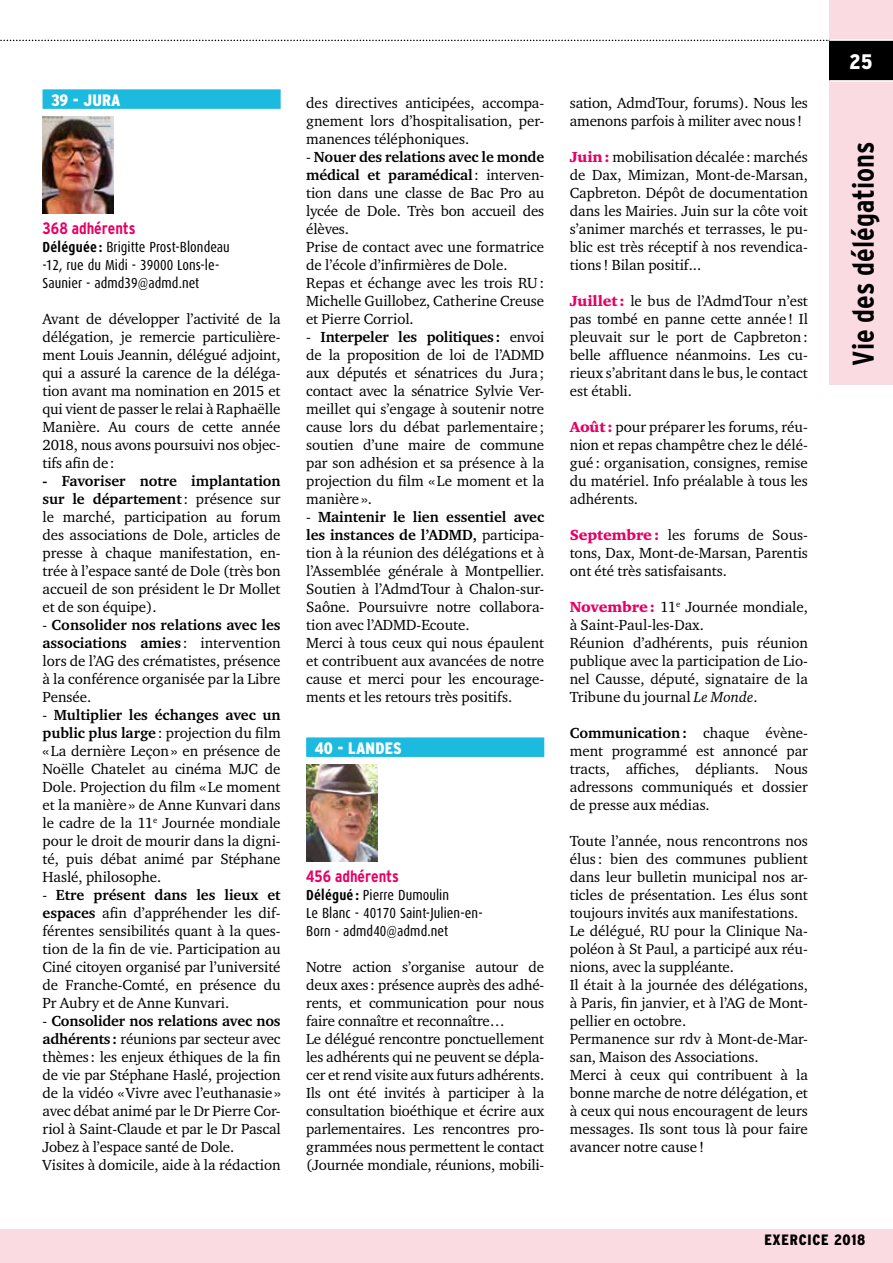
<style>
.page{position:relative;width:893px;height:1263px;background:#fff}
.page>*{position:absolute;margin:0;border:0;box-sizing:border-box;transform-origin:0 0}
.t1{font:700 condensed 30px "Interstate";color:#000}
.t2{font:900 condensed 21px "Interstate";color:#fff}
.t3{font:700 condensed 16.5px "Interstate";color:#e60064}
.t4{font:900 condensed 16.5px "Interstate";letter-spacing:.01em;color:#fff}
.t5{font:15px/18px "Charter ITC";color:#000;text-align:justify}
.t6{font:900 condensed 15px "Interstate";letter-spacing:.05em;color:#000}
.t7{font:14.55px/18px "Dax Condensed";letter-spacing:.005em;color:#000}
.s1{font-weight:700}
.s2{font-family:"Charter ITC Blac";color:#e60064}
.s3{font-style:italic}
</style>
<div class="page">
<div style="left:829px;top:0;width:64px;height:385px;background:#fbdbe2"></div>
<div style="left:0;top:1229px;width:893px;height:34px;background:#fbdbe2"></div>
<svg style="left:0;top:40px;width:829px;height:1px"></svg>
<div style="left:829px;top:40px;width:64px;height:41px;background:#000"></div>
<hr style="left:829px;top:80px;width:64px;height:2px;background:#fff">
<hr style="left:829px;top:39px;width:64px;height:2px;background:#fff">
<div style="left:43px;top:89px;width:238px;height:20px;background:#1dbadf"></div>
<img style="left:43px;top:116px;width:71px;height:97px">
<div style="left:306px;top:737px;width:238px;height:20px;background:#1dbadf"></div>
<img style="left:306px;top:764px;width:71px;height:97px">
<p class="t4" style="left:51px;top:91px;width:71px">39 - JURA</p>
<p class="t3" style="left:43px;top:219px;width:95px">368 adhérents</p>
<p class="t7" style="left:43px;top:238px;width:189px"><span class="s1">Déléguée :</span> Brigitte Prost-Blondeau -12, rue du Midi - 39000 Lons-le-<br>Saunier - admd39@admd.net</p>
<p class="t5" style="left:43px;top:310px;width:240px">Avant de développer l’activité de la délégation, je remercie particulière&shy;ment Louis Jeannin, délégué adjoint, qui a assuré la carence de la déléga&shy;tion avant ma nomination en 2015 et qui vient de passer le relai à Raphaëlle Manière. Au cours de cette année 2018, nous avons poursuivi nos objec&shy;tifs afin de:</p>
<p class="t5" style="left:43px;top:472px;width:240px"><span class="s1">- Favoriser notre implantation sur le département</span>: présence sur le marché, participation au forum des associations de Dole, articles de presse à chaque manifestation, en&shy;trée à l’espace santé de Dole (très bon accueil de son président le Dr Mollet et de son équipe).</p>
<p class="t5" style="left:43px;top:616px;width:240px">- <span class="s1">Consolider nos relations avec les associations amies</span> : intervention lors de l’AG des crématistes, présence à la conférence organisée par la Libre Pensée.</p>
<p class="t5" style="left:43px;top:706px;width:240px">- <span class="s1">Multiplier les échanges avec un public plus large</span>: projection du film «La dernière Leçon» en présence de Noëlle Chatelet au cinéma MJC de Dole. Projection du film «Le moment et la manière» de Anne Kunvari dans le cadre de la 11<sup>e</sup> Journée mondiale pour le droit de mourir dans la digni&shy;té, puis débat animé par Stéphane Haslé, philosophe.</p>
<p class="t5" style="left:43px;top:886px;width:240px">- <span class="s1">Etre présent dans les lieux et espaces</span> afin d’appréhender les dif&shy;férentes sensibilités quant à la ques&shy;tion de la fin de vie. Participation au Ciné citoyen organisé par l’université de Franche-Comté, en présence du Pr Aubry et de Anne Kunvari.</p>
<p class="t5" style="left:43px;top:1012px;width:240px;text-align:left">- <span class="s1">Consolider nos relations avec nos adhérents:</span> réunions par secteur avec thèmes : les enjeux éthiques de la fin de vie par Stéphane Haslé, projection de la vidéo «Vivre avec l’euthanasie» avec débat animé par le Dr Pierre Cor&shy;riol à Saint-Claude et par le Dr Pascal Jobez à l’espace santé de Dole.<br>Visites à domicile, aide à la rédaction</p>
<p class="t5" style="left:306px;top:94px;width:240px">des directives anticipées, accompa&shy;gnement lors d’hospitalisation, per&shy;manences téléphoniques.</p>
<p class="t5" style="left:306px;top:148px;width:240px;text-align:left">- <span class="s1">Nouer des relations avec le monde médical et paramédical</span>: interven&shy;tion dans une classe de Bac Pro au lycée de Dole. Très bon accueil des élèves.<br>Prise de contact avec une formatrice de l’école d’infirmières de Dole.<br>Repas et échange avec les trois RU:<br>Michelle Guillobez, Catherine Creuse et Pierre Corriol.</p>
<p class="t5" style="left:306px;top:328px;width:240px">- <span class="s1">Interpeler les politiques:</span> envoi de la proposition de loi de l’ADMD aux députés et sénatrices du Jura; contact avec la sénatrice Sylvie Ver&shy;meillet qui s’engage à soutenir notre cause lors du débat parlementaire; soutien d’une maire de commune par son adhésion et sa présence à la projection du film «Le moment et la manière».</p>
<p class="t5" style="left:306px;top:508px;width:240px;text-align:left">- <span class="s1">Maintenir le lien essentiel avec les instances de l’ADMD,</span> participa&shy;tion à la réunion des délégations et à l’Assemblée générale à Montpellier.<br>Soutien à l’AdmdTour à Chalon-sur-Saône. Poursuivre notre collabora&shy;tion avec l’ADMD-Ecoute.<br>Merci à tous ceux qui nous épaulent et contribuent aux avancées de notre cause et merci pour les encourage&shy;ments et les retours très positifs.</p>
<p class="t4" style="left:315px;top:739px;width:88px">40 - LANDES</p>
<p class="t3" style="left:306px;top:867px;width:94px">456 adhérents</p>
<p class="t7" style="left:306px;top:886px;width:178px"><span class="s1">Délégué :</span> Pierre Dumoulin<br>Le Blanc - 40170 Saint-Julien-en-<br>Born - admd40@admd.net</p>
<p class="t5" style="left:306px;top:958px;width:240px;text-align:left">Notre action s’organise autour de deux axes : présence auprès des adhé&shy;rents, et communication pour nous faire connaître et reconnaître…<br>Le délégué rencontre ponctuellement les adhérents qui ne peuvent se dépla&shy;cer et rend visite aux futurs adhérents.<br>Ils ont été invités à participer à la consultation bioéthique et écrire aux parlementaires. Les rencontres pro&shy;grammées nous permettent le contact (Journée mondiale, réunions, mobili-</p>
<p class="t5" style="left:570px;top:94px;width:240px">sation, AdmdTour, forums). Nous les amenons parfois à militer avec nous !</p>
<p class="t5" style="left:570px;top:148px;width:240px"><span class="s2">Juin:</span> mobilisation décalée: marchés de Dax, Mimizan, Mont-de-Marsan, Capbreton. Dépôt de documentation dans les Mairies. Juin sur la côte voit s’animer marchés et terrasses, le pu&shy;blic est très réceptif à nos revendica&shy;tions ! Bilan positif...</p>
<p class="t5" style="left:570px;top:292px;width:240px"><span class="s2">Juillet:</span> le bus de l’AdmdTour n’est pas tombé en panne cette année! Il pleuvait sur le port de Capbreton: belle affluence néanmoins. Les cu&shy;rieux s’abritant dans le bus, le contact est établi.</p>
<p class="t5" style="left:570px;top:418px;width:240px"><span class="s2">Août:</span> pour préparer les forums, réu&shy;nion et repas champêtre chez le délé&shy;gué : organisation, consignes, remise du matériel. Info préalable à tous les adhérents.</p>
<p class="t5" style="left:570px;top:526px;width:240px"><span class="s2">Septembre:</span> les forums de Sous&shy;tons, Dax, Mont-de-Marsan, Parentis ont été très satisfaisants.</p>
<p class="t5" style="left:570px;top:598px;width:240px;text-align:left"><span class="s2">Novembre:</span> 11<sup>e</sup> Journée mondiale, à Saint-Paul-les-Dax.<br>Réunion d’adhérents, puis réunion publique avec la participation de Lio&shy;nel Causse, député, signataire de la<br>Tribune du journal <span class="s3">Le Monde</span>.</p>
<p class="t5" style="left:570px;top:724px;width:240px"><span class="s1">Communication:</span> chaque évène&shy;ment programmé est annoncé par tracts, affiches, dépliants. Nous adressons communiqués et dossier de presse aux médias.</p>
<p class="t5" style="left:570px;top:832px;width:240px;text-align:left">Toute l’année, nous rencontrons nos élus : bien des communes publient dans leur bulletin municipal nos ar&shy;ticles de présentation. Les élus sont toujours invités aux manifestations.<br>Le délégué, RU pour la Clinique Na&shy;poléon à St Paul, a participé aux réu&shy;nions, avec la suppléante.<br>Il était à la journée des délégations, à Paris, fin janvier, et à l’AG de Mont&shy;pellier en octobre.<br>Permanence sur rdv à Mont-de-Mar&shy;san, Maison des Associations.<br>Merci à ceux qui contribuent à la bonne marche de notre délégation, et à ceux qui nous encouragent de leurs messages. Ils sont tous là pour faire avancer notre cause!</p>
<h2 class="t2" style="left:849px;top:50px;width:25px">25</h2>
<h1 class="t1" style="left:846px;top:366px;width:226px;rotate:-90deg">Vie des délégations</h1>
<p class="t6" style="left:764px;top:1232px;width:102px">EXERCICE 2018</p>
</div>
